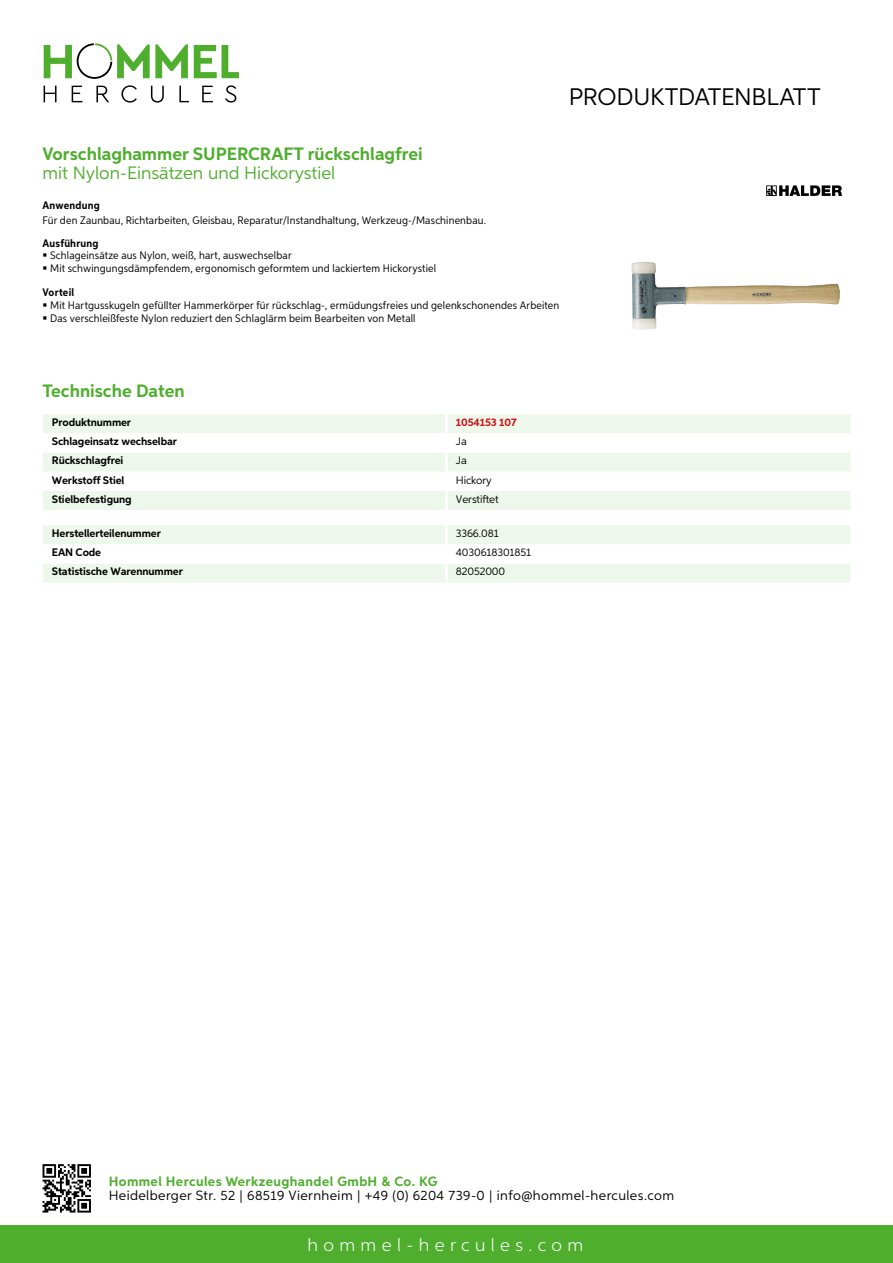
<style>
.page{position:relative;width:893px;height:1263px;background:#fff}
.page>*{position:absolute;margin:0;border:0;box-sizing:border-box;transform-origin:0 0}
.t1{font:24px "Aspira";letter-spacing:-.01em;color:#000}
.t2{font:700 18px "Aspira";color:#50ae2f}
.t3{font:18px "Aspira";color:#50ae2f}
.t4{font:300 18px "Aspira";letter-spacing:.3em;color:#fff}
.t5{font:13.5px "Aspira";letter-spacing:.03em;color:#000}
.t6{font:700 13.5px "Aspira";letter-spacing:.03em;color:#50ae2f}
.t7{font:10.95px/12.8px "Aspira Nar";letter-spacing:.015em;color:#000}
.t8{font:700 10.95px "Aspira";letter-spacing:-.01em;color:#000}
.t9{font:10.95px "Aspira";letter-spacing:-.01em;color:#000}
.t10{font:700 10.95px "Aspira Nar";letter-spacing:.02em;color:#000}
.t11{font:700 10.95px "Aspira";letter-spacing:-.01em;color:#cd1013}
</style>
<div class="page">
<div style="left:0;top:1226px;width:893px;height:37px;background:#50ae2f"></div>
<svg style="left:43px;top:1164px;width:48px;height:48px"></svg>
<svg style="left:194px;top:45px;width:45px;height:33px"></svg>
<svg style="left:44px;top:43px;width:144px;height:36px"></svg>
<svg style="left:44px;top:86px;width:13px;height:16px"></svg>
<svg style="left:72px;top:86px;width:10px;height:16px"></svg>
<svg style="left:96px;top:86px;width:13px;height:16px"></svg>
<svg style="left:121px;top:85px;width:16px;height:18px"></svg>
<svg style="left:151px;top:86px;width:13px;height:17px"></svg>
<svg style="left:179px;top:86px;width:10px;height:16px"></svg>
<svg style="left:202px;top:86px;width:11px;height:16px"></svg>
<svg style="left:225px;top:85px;width:11px;height:18px"></svg>
<div style="left:43px;top:414px;width:807px;height:96px;background:#eef7eb"></div>
<svg style="left:43px;top:433px;width:807px;height:58px"></svg>
<hr style="left:445px;top:414px;width:3px;height:19px;background:#fff">
<hr style="left:445px;top:433px;width:3px;height:19px;background:#fff">
<hr style="left:445px;top:452px;width:3px;height:20px;background:#fff">
<hr style="left:445px;top:472px;width:3px;height:19px;background:#fff">
<hr style="left:445px;top:491px;width:3px;height:19px;background:#fff">
<svg style="left:43px;top:525px;width:807px;height:58px"></svg>
<hr style="left:445px;top:564px;width:3px;height:19px;background:#fff">
<img style="left:632px;top:262px;width:208px;height:68px">
<svg style="left:766px;top:185px;width:76px;height:11px"></svg>
<h1 class="t1" style="left:569px;top:82px;width:253px">Produktdatenblatt</h1>
<h2 class="t2" style="left:43px;top:142px;width:382px">Vorschlaghammer SUPERCRAFT rückschlagfrei</h2>
<h2 class="t3" style="left:43px;top:162px;width:294px">mit Nylon-Einsätzen und Hickorystiel</h2>
<p class="t10" style="left:43px;top:199px;width:59px">Anwendung</p>
<p class="t7" style="left:43px;top:214px;width:445px">Für den Zaunbau, Richtarbeiten, Gleisbau, Reparatur/Instandhaltung, Werkzeug-/Maschinenbau.</p>
<p class="t10" style="left:43px;top:236px;width:58px">Ausführung</p>
<p class="t7" style="left:50px;top:249px;width:387px">Schlageinsätze aus Nylon, weiß, hart, auswechselbar<br>Mit schwingungsdämpfendem, ergonomisch geformtem und lackiertem Hickorystiel</p>
<p class="t10" style="left:43px;top:286px;width:33px">Vorteil</p>
<p class="t7" style="left:50px;top:299px;width:511px">Mit Hartgusskugeln gefüllter Hammerkörper für rückschlag-, ermüdungsfreies und gelenkschonendes Arbeiten<br>Das verschleißfeste Nylon reduziert den Schlaglärm beim Bearbeiten von Metall</p>
<h2 class="t2" style="left:43px;top:380px;width:144px">Technische Daten</h2>
<p class="t8" style="left:52px;top:416px;width:81px">Produktnummer</p>
<p class="t11" style="left:456px;top:416px;width:62px">1054153 107</p>
<p class="t8" style="left:52px;top:435px;width:127px">Schlageinsatz wechselbar</p>
<p class="t9" style="left:456px;top:435px;width:13px">Ja</p>
<p class="t8" style="left:52px;top:454px;width:73px">Rückschlagfrei</p>
<p class="t9" style="left:456px;top:454px;width:13px">Ja</p>
<p class="t8" style="left:52px;top:473px;width:74px">Werkstoff Stiel</p>
<p class="t9" style="left:456px;top:473px;width:38px">Hickory</p>
<p class="t8" style="left:52px;top:492px;width:81px">Stielbefestigung</p>
<p class="t9" style="left:456px;top:492px;width:44px">Verstiftet</p>
<p class="t8" style="left:52px;top:527px;width:111px">Herstellerteilenummer</p>
<p class="t9" style="left:456px;top:527px;width:44px">3366.081</p>
<p class="t8" style="left:52px;top:546px;width:51px">EAN Code</p>
<p class="t9" style="left:456px;top:546px;width:77px">4030618301851</p>
<p class="t8" style="left:52px;top:565px;width:132px">Statistische Warennummer</p>
<p class="t9" style="left:456px;top:565px;width:51px">82052000</p>
<p class="t6" style="left:109px;top:1172px;width:330px">Hommel Hercules Werkzeughandel GmbH &amp; Co. KG</p>
<p class="t5" style="left:109px;top:1187px;width:567px">Heidelberger Str. 52 | 68519 Viernheim | +49 (0) 6204 739-0 | info@hommel-hercules.com</p>
<h2 class="t4" style="left:307px;top:1234px;width:277px">hommel-hercules.com</h2>
</div>
